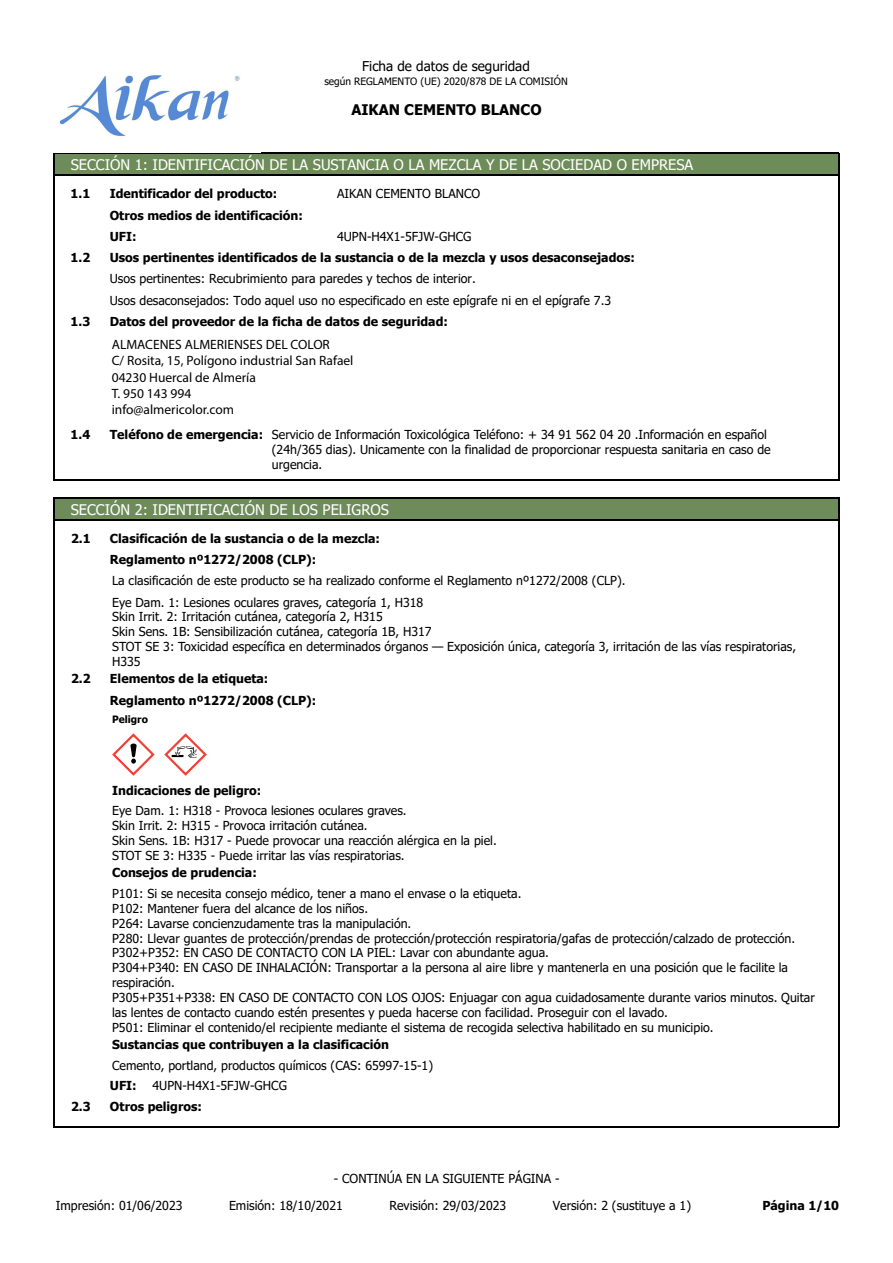
<style>
.page{position:relative;width:893px;height:1263px;background:#fff}
.page>*{position:absolute;margin:0;border:0;box-sizing:border-box;transform-origin:0 0}
.t1{font:14.7px "Tahoma";color:#fff}
.t2{font:700 14.7px "Tahoma";color:#000}
.t3{font:13.5px/16.2px "Myriad Pro";color:#000}
.t4{font:13.5px "Tahoma";color:#000}
.t5{font:12.3px/15px "Tahoma";color:#000}
.t6{font:700 12.3px/21.3px "Tahoma";color:#000}
.t7{font:10.2px "Tahoma";color:#000}
.t8{font:700 10.2px "Tahoma";color:#000}
.s1{font-weight:700}
</style>
<div class="page">
<div style="left:71px;top:153px;width:768px;height:23px;background:#6d8c59"></div>
<hr style="left:71px;top:153px;width:768px;height:1px;background:#000">
<hr style="left:71px;top:175px;width:768px;height:1px;background:#000">
<svg style="left:54px;top:153px;width:17px;height:182px"></svg>
<svg style="left:838px;top:154px;width:1px;height:181px"></svg>
<hr style="left:54px;top:335px;width:1px;height:92px;background:#000">
<hr style="left:838px;top:335px;width:1px;height:92px;background:#000">
<hr style="left:54px;top:427px;width:1px;height:47px;background:#000">
<hr style="left:838px;top:427px;width:1px;height:47px;background:#000">
<hr style="left:54px;top:479px;width:785px;height:1px;background:#000">
<div style="left:71px;top:497px;width:768px;height:23px;background:#6d8c59"></div>
<hr style="left:71px;top:497px;width:768px;height:1px;background:#000">
<hr style="left:71px;top:519px;width:768px;height:1px;background:#000">
<svg style="left:54px;top:497px;width:17px;height:97px"></svg>
<svg style="left:838px;top:498px;width:1px;height:96px"></svg>
<hr style="left:54px;top:594px;width:1px;height:77px;background:#000">
<hr style="left:838px;top:594px;width:1px;height:77px;background:#000">
<svg style="left:112px;top:733px;width:43px;height:43px"></svg>
<svg style="left:164px;top:733px;width:43px;height:43px"></svg>
<svg style="left:54px;top:671px;width:1px;height:62px"></svg>
<svg style="left:838px;top:671px;width:1px;height:62px"></svg>
<hr style="left:54px;top:733px;width:1px;height:49px;background:#000">
<hr style="left:838px;top:733px;width:1px;height:49px;background:#000">
<svg style="left:54px;top:782px;width:1px;height:21px"></svg>
<svg style="left:838px;top:782px;width:1px;height:21px"></svg>
<hr style="left:54px;top:803px;width:1px;height:62px;background:#000">
<hr style="left:838px;top:803px;width:1px;height:62px;background:#000">
<svg style="left:54px;top:865px;width:1px;height:20px"></svg>
<svg style="left:838px;top:865px;width:1px;height:20px"></svg>
<hr style="left:54px;top:885px;width:1px;height:152px;background:#000">
<hr style="left:838px;top:885px;width:1px;height:152px;background:#000">
<svg style="left:54px;top:1037px;width:1px;height:89px"></svg>
<svg style="left:838px;top:1037px;width:1px;height:89px"></svg>
<hr style="left:54px;top:1126px;width:785px;height:1px;background:#000">
<img style="left:59px;top:73px;width:181px;height:64px">
<p class="t4" style="left:362px;top:57px;width:169px">Ficha de datos de seguridad</p>
<p class="t7" style="left:324px;top:75px;width:245px">según REGLAMENTO (UE) 2020/878 DE LA COMISIÓN</p>
<p class="t2" style="left:351px;top:99px;width:192px">AIKAN CEMENTO BLANCO</p>
<p class="t1" style="left:71px;top:155px;width:624px">SECCIÓN 1: IDENTIFICACIÓN DE LA SUSTANCIA O LA MEZCLA Y DE LA SOCIEDAD O EMPRESA</p>
<p class="t6" style="left:71px;top:184px;width:21px">1.1</p>
<p class="t6" style="left:110px;top:184px;width:169px">Identificador del producto:</p>
<p class="t5" style="left:337px;top:187px;width:145px">AIKAN CEMENTO BLANCO</p>
<p class="t6" style="left:110px;top:205px;width:195px">Otros medios de identificación:<br>UFI:</p>
<p class="t5" style="left:337px;top:230px;width:136px">4UPN-H4X1-5FJW-GHCG</p>
<p class="t6" style="left:71px;top:248px;width:21px">1.2</p>
<p class="t6" style="left:110px;top:248px;width:527px">Usos pertinentes identificados de la sustancia o de la mezcla y usos desaconsejados:</p>
<p class="t5" style="left:110px;top:269px;width:503px;line-height:21.3px">Usos pertinentes: Recubrimiento para paredes y techos de interior.<br>Usos desaconsejados: Todo aquel uso no especificado en este epígrafe ni en el epígrafe 7.3</p>
<p class="t6" style="left:71px;top:311px;width:21px">1.3</p>
<p class="t6" style="left:110px;top:311px;width:340px">Datos del proveedor de la ficha de datos de seguridad:</p>
<p class="t3" style="left:112px;top:336px;width:243px">ALMACENES ALMERIENSES DEL COLOR<br>C/ Rosita, 15, Polígono industrial San Rafael<br>04230 Huercal de Almería<br>T. 950 143 994<br>info@almericolor.com</p>
<p class="t6" style="left:71px;top:425px;width:21px">1.4</p>
<p class="t5" style="left:272px;top:428px;width:500px;text-indent:-162px"><span class="s1">Teléfono de emergencia:</span> Servicio de Información Toxicológica Teléfono: + 34 91 562 04 20 .Información en español (24h/365 dias). Unicamente con la finalidad de proporcionar respuesta sanitaria en caso de urgencia.</p>
<p class="t1" style="left:71px;top:499px;width:320px">SECCIÓN 2: IDENTIFICACIÓN DE LOS PELIGROS</p>
<p class="t6" style="left:71px;top:528px;width:21px">2.1</p>
<p class="t6" style="left:110px;top:528px;width:271px">Clasificación de la sustancia o de la mezcla:<br>Reglamento nº1272/2008 (CLP):</p>
<p class="t5" style="left:112px;top:571px;width:515px;line-height:21.3px">La clasificación de este producto se ha realizado conforme el Reglamento nº1272/2008 (CLP).<br>Eye Dam. 1: Lesiones oculares graves, categoría 1, H318</p>
<p class="t5" style="left:112px;top:610px;width:685px">Skin Irrit. 2: Irritación cutánea, categoría 2, H315<br>Skin Sens. 1B: Sensibilización cutánea, categoría 1B, H317<br>STOT SE 3: Toxicidad específica en determinados órganos — Exposición única, categoría 3, irritación de las vías respiratorias, H335</p>
<p class="t6" style="left:71px;top:669px;width:21px">2.2</p>
<p class="t6" style="left:110px;top:669px;width:208px">Elementos de la etiqueta:<br>Reglamento nº1272/2008 (CLP):</p>
<p class="t8" style="left:112px;top:712px;width:37px">Peligro</p>
<p class="t6" style="left:112px;top:780px;width:151px">Indicaciones de peligro:</p>
<p class="t5" style="left:112px;top:804px;width:386px">Eye Dam. 1: H318 - Provoca lesiones oculares graves.<br>Skin Irrit. 2: H315 - Provoca irritación cutánea.<br>Skin Sens. 1B: H317 - Puede provocar una reacción alérgica en la piel.<br>STOT SE 3: H335 - Puede irritar las vías respiratorias.</p>
<p class="t6" style="left:112px;top:863px;width:146px">Consejos de prudencia:</p>
<p class="t5" style="left:112px;top:886px;width:704px">P101: Si se necesita consejo médico, tener a mano el envase o la etiqueta.<br>P102: Mantener fuera del alcance de los niños.<br>P264: Lavarse concienzudamente tras la manipulación.<br>P280: Llevar guantes de protección/prendas de protección/protección respiratoria/gafas de protección/calzado de protección.<br>P302+P352: EN CASO DE CONTACTO CON LA PIEL: Lavar con abundante agua.<br>P304+P340: EN CASO DE INHALACIÓN: Transportar a la persona al aire libre y mantenerla en una posición que le facilite la respiración.<br>P305+P351+P338: EN CASO DE CONTACTO CON LOS OJOS: Enjuagar con agua cuidadosamente durante varios minutos. Quitar las lentes de contacto cuando estén presentes y pueda hacerse con facilidad. Proseguir con el lavado.<br>P501: Eliminar el contenido/el recipiente mediante el sistema de recogida selectiva habilitado en su municipio.</p>
<p class="t6" style="left:112px;top:1035px;width:278px">Sustancias que contribuyen a la clasificación</p>
<p class="t5" style="left:112px;top:1059px;width:322px">Cemento, portland, productos químicos (CAS: 65997-15-1)</p>
<p class="t6" style="left:110px;top:1076px;width:28px">UFI:</p>
<p class="t5" style="left:152px;top:1079px;width:136px">4UPN-H4X1-5FJW-GHCG</p>
<p class="t6" style="left:71px;top:1096px;width:21px">2.3</p>
<p class="t6" style="left:110px;top:1096px;width:93px">Otros peligros:</p>
<p class="t5" style="left:334px;top:1172px;width:227px">- CONTINÚA EN LA SIGUIENTE PÁGINA -</p>
<p class="t5" style="left:56px;top:1198px;width:128px">Impresión: 01/06/2023</p>
<p class="t5" style="left:229px;top:1198px;width:115px">Emisión: 18/10/2021</p>
<p class="t5" style="left:389px;top:1198px;width:118px">Revisión: 29/03/2023</p>
<p class="t5" style="left:553px;top:1198px;width:140px">Versión: 2 (sustituye a 1)</p>
<p class="t6" style="left:762px;top:1195px;width:78px">Página 1/10</p>
</div>
